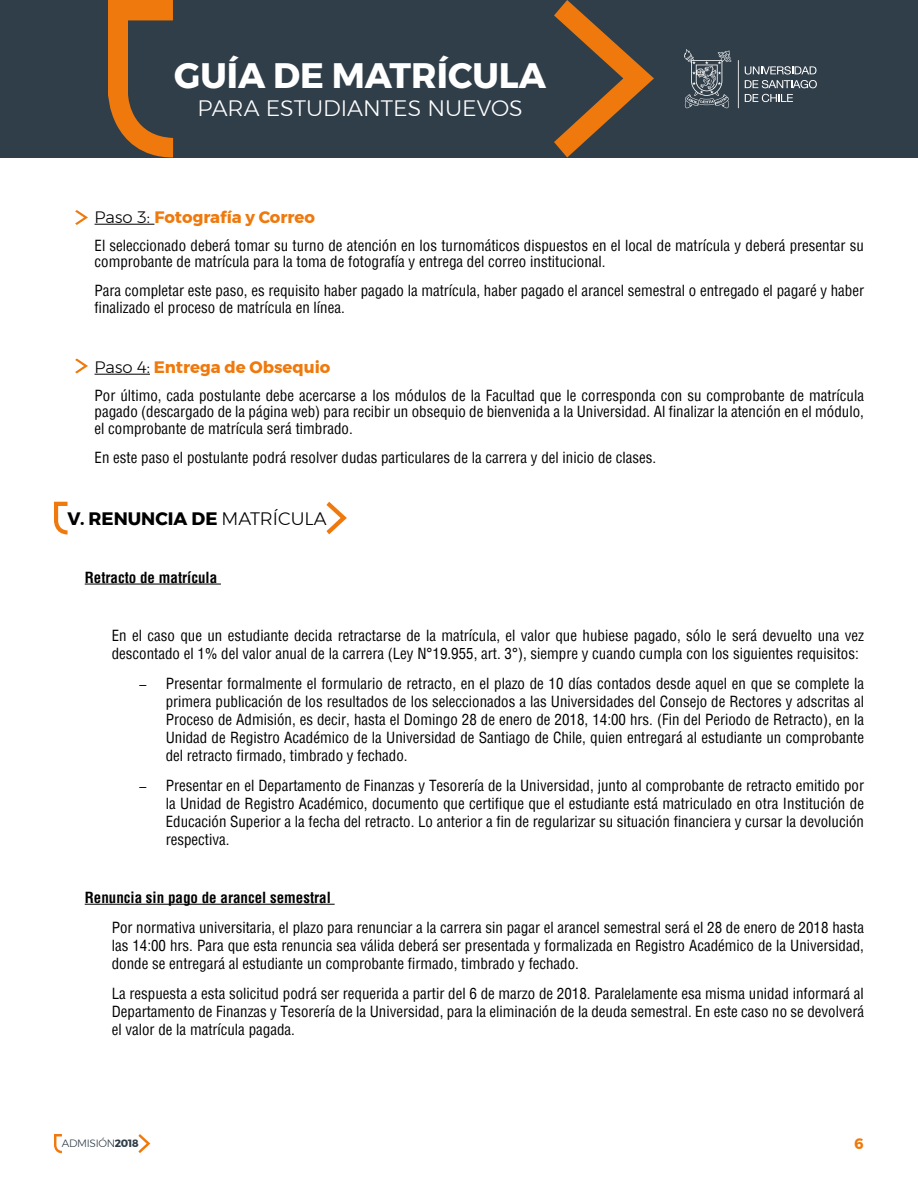
<style>
.page{position:relative;width:918px;height:1188px;background:#fff}
.page>*{position:absolute;margin:0;border:0;box-sizing:border-box;transform-origin:0 0}
.t1{font:700 35.25px "Montserrat";color:#fff}
.t2{font:300 22.35px "Montserrat";color:#fff}
.t3{font:700 18px "Montserrat";color:#000}
.t4{font:700 16.5px "Montserrat";color:#ef790c}
.t5{font:condensed 15px/18px "Helvetica";color:#000;text-align:justify}
.t6{font:700 condensed 15px "Helvetica";color:#000}
.t7{font:700 15px "Montserrat";color:#ef790c}
.t8{font:300 10.65px "Montserrat";letter-spacing:-.03em;color:#303e49}
.s1{font-weight:300;color:#000}
.s2{font-weight:300}
.s3{font-weight:700}
</style>
<div class="page">
<svg style="left:54px;top:1134px;width:8px;height:19px"></svg>
<svg style="left:138px;top:1134px;width:12px;height:19px"></svg>
<div style="left:0;top:0;width:918px;height:158px;background:#303e49"></div>
<svg style="left:108px;top:0;width:65px;height:158px"></svg>
<svg style="left:554px;top:0;width:100px;height:158px"></svg>
<svg style="left:745px;top:66px;width:72px;height:22px"></svg>
<svg style="left:745px;top:94px;width:48px;height:8px"></svg>
<hr style="left:738px;top:60px;width:1px;height:48px;background:#fff">
<svg style="left:684px;top:49px;width:47px;height:59px"></svg>
<hr style="left:95px;top:224px;width:59px;height:1px;background:#000">
<hr style="left:95px;top:374px;width:55px;height:1px;background:#000">
<hr style="left:85px;top:584px;width:136px;height:1px;background:#000">
<hr style="left:85px;top:904px;width:250px;height:1px;background:#000">
<svg style="left:75px;top:210px;width:13px;height:15px"></svg>
<svg style="left:75px;top:358px;width:13px;height:15px"></svg>
<svg style="left:54px;top:502px;width:14px;height:32px"></svg>
<svg style="left:326px;top:502px;width:21px;height:32px"></svg>
<h1 class="t1" style="left:174px;top:47px;width:374px">GUÍA DE MATRÍCULA</h1>
<h2 class="t2" style="left:198px;top:91px;width:327px">PARA ESTUDIANTES NUEVOS</h2>
<p class="t4" style="left:95px;top:204px;width:222px"><span class="s1">Paso 3:</span> Fotografía y Correo</p>
<p class="t5" style="left:95px;top:237px;width:771px;line-height:16.2px">El seleccionado deberá tomar su turno de atención en los turnomáticos dispuestos en el local de matrícula y deberá presentar su comprobante de matrícula para la toma de fotografía y entrega del correo institucional.</p>
<p class="t5" style="left:95px;top:281px;width:771px">Para completar este paso, es requisito haber pagado la matrícula, haber pagado el arancel semestral o entregado el pagaré y haber finalizado el proceso de matrícula en línea.</p>
<p class="t4" style="left:95px;top:354px;width:237px"><span class="s1">Paso 4:</span> Entrega de Obsequio</p>
<p class="t5" style="left:95px;top:387px;width:771px;line-height:16.2px">Por último, cada postulante debe acercarse a los módulos de la Facultad que le corresponda con su comprobante de matrícula pagado (descargado de la página web) para recibir un obsequio de bienvenida a la Universidad. Al finalizar la atención en el módulo, el comprobante de matrícula será timbrado.</p>
<p class="t5" style="left:95px;top:449px;width:563px">En este paso el postulante podrá resolver dudas particulares de la carrera y del inicio de clases.</p>
<p class="t3" style="left:68px;top:504px;width:261px">V. RENUNCIA DE <span class="s2">MATRÍCULA</span></p>
<p class="t6" style="left:85px;top:567px;width:134px">Retracto de matrícula</p>
<p class="t5" style="left:112px;top:626px;width:754px">En el caso que un estudiante decida retractarse de la matrícula, el valor que hubiese pagado, sólo le será devuelto una vez descontado el 1% del valor anual de la carrera (Ley N°19.955, art. 3°), siempre y cuando cumpla con los siguientes requisitos:</p>
<p class="t5" style="left:166px;top:674px;width:700px">Presentar formalmente el formulario de retracto, en el plazo de 10 días contados desde aquel en que se complete la primera publicación de los resultados de los seleccionados a las Universidades del Consejo de Rectores y adscritas al Proceso de Admisión, es decir, hasta el Domingo 28 de enero de 2018, 14:00 hrs. (Fin del Periodo de Retracto), en la Unidad de Registro Académico de la Universidad de Santiago de Chile, quien entregará al estudiante un comprobante del retracto firmado, timbrado y fechado.</p>
<p class="t5" style="left:166px;top:776px;width:700px">Presentar en el Departamento de Finanzas y Tesorería de la Universidad, junto al comprobante de retracto emitido por la Unidad de Registro Académico, documento que certifique que el estudiante está matriculado en otra Institución de Educación Superior a la fecha del retracto. Lo anterior a fin de regularizar su situación financiera y cursar la devolución respectiva.</p>
<p class="t6" style="left:85px;top:887px;width:248px">Renuncia sin pago de arancel semestral</p>
<p class="t5" style="left:112px;top:918px;width:754px">Por normativa universitaria, el plazo para renunciar a la carrera sin pagar el arancel semestral será el 28 de enero de 2018 hasta las 14:00 hrs. Para que esta renuncia sea válida deberá ser presentada y formalizada en Registro Académico de la Universidad, donde se entregará al estudiante un comprobante firmado, timbrado y fechado.</p>
<p class="t5" style="left:112px;top:984px;width:754px">La respuesta a esta solicitud podrá ser requerida a partir del 6 de marzo de 2018. Paralelamente esa misma unidad informará al Departamento de Finanzas y Tesorería de la Universidad, para la eliminación de la deuda semestral. En este caso no se devolverá el valor de la matrícula pagada.</p>
<p class="t8" style="left:62px;top:1135px;width:78px">ADMISIÓN<span class="s3">2018</span></p>
<p class="t7" style="left:855px;top:1131px;width:11px">6</p>
</div>
